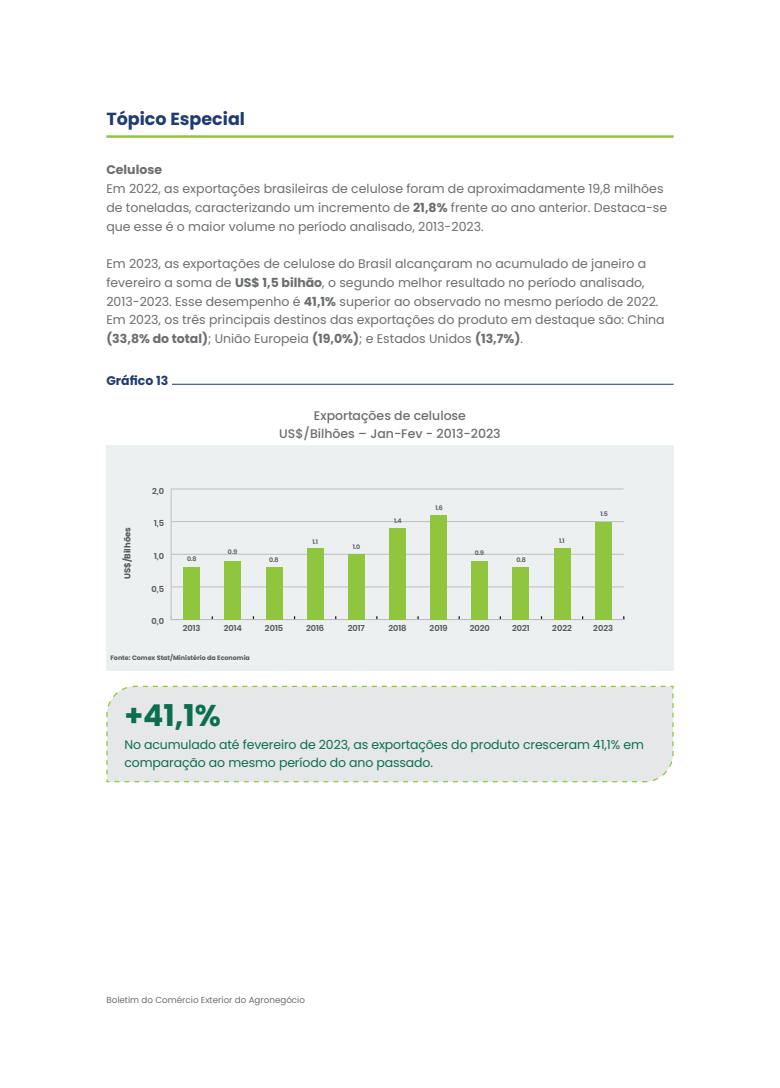
<style>
.page{position:relative;width:780px;height:1088px;background:#fff}
.page>*{position:absolute;margin:0;border:0;box-sizing:border-box;transform-origin:0 0}
.t1{font:700 30px "Poppins";color:#0c6e50}
.t2{font:700 17.5px "Poppins";color:#1f3b6f}
.t3{font:12.5px/18.8px "Poppins";color:#6c6d70}
.t4{font:12.5px/17.5px "Poppins";letter-spacing:-.01em;color:#0c6e50}
.t5{font:500 12.5px/18.8px "Poppins";color:#6c6d70;text-align:center}
.t6{font:700 12.5px "Poppins";color:#1f3b6f}
.t7{font:700 12.5px "Poppins";color:#6c6d70}
.t8{font:8.75px "Poppins";color:#6c6d70}
.t9{font:600 8.38px "Poppins";color:#57585a}
.t10{font:700 8.38px "Poppins";color:#57585a}
.t11{font:700 6.38px "Poppins";color:#57585a}
.t12{font:600 6.38px "Poppins";color:#57585a}
.s1{font-weight:700}
</style>
<div class="page">
<hr style="left:106px;top:135px;width:567px;height:3px;background:#8fc63e">
<hr style="left:172px;top:384px;width:501px;height:1px;background:#1f3b6f">
<div style="left:106px;top:445px;width:567px;height:225px;background:#edf0f1"></div>
<hr style="left:171px;top:489px;width:1px;height:130px;background:#bcbdc0">
<hr style="left:171px;top:619px;width:452px;height:1px;background:#bcbdc0">
<hr style="left:171px;top:586px;width:452px;height:1px;background:#bcbdc0">
<hr style="left:171px;top:554px;width:452px;height:1px;background:#bcbdc0">
<hr style="left:171px;top:521px;width:452px;height:1px;background:#bcbdc0">
<hr style="left:171px;top:489px;width:452px;height:1px;background:#bcbdc0">
<div style="left:183px;top:567px;width:17px;height:52px;background:#8fc63e"></div>
<div style="left:225px;top:561px;width:16px;height:58px;background:#8fc63e"></div>
<div style="left:266px;top:567px;width:16px;height:52px;background:#8fc63e"></div>
<div style="left:307px;top:548px;width:16px;height:71px;background:#8fc63e"></div>
<div style="left:348px;top:554px;width:16px;height:65px;background:#8fc63e"></div>
<div style="left:389px;top:528px;width:16px;height:91px;background:#8fc63e"></div>
<div style="left:430px;top:515px;width:17px;height:104px;background:#8fc63e"></div>
<div style="left:471px;top:561px;width:17px;height:58px;background:#8fc63e"></div>
<div style="left:512px;top:567px;width:17px;height:52px;background:#8fc63e"></div>
<div style="left:554px;top:548px;width:16px;height:71px;background:#8fc63e"></div>
<div style="left:595px;top:522px;width:16px;height:97px;background:#8fc63e"></div>
<div style="left:106px;top:685px;width:568px;height:98px;background:#e6e7e9"></div>
<h2 class="t2" style="left:106px;top:108px;width:140px">Tópico Especial</h2>
<p class="t7" style="left:106px;top:163px;width:57px">Celulose</p>
<p class="t3" style="left:106px;top:179px;width:562px">Em 2022, as exportações brasileiras de celulose foram de aproximadamente 19,8 milhões de toneladas, caracterizando um incremento de <span class="s1">21,8%</span> frente ao ano anterior. Destaca-se que esse é o maior volume no período analisado, 2013-2023.</p>
<p class="t3" style="left:106px;top:254px;width:560px">Em 2023, as exportações de celulose do Brasil alcançaram no acumulado de janeiro a fevereiro a soma de <span class="s1">US$ 1,5 bilhão</span>, o segundo melhor resultado no período analisado, 2013-2023. Esse desempenho é <span class="s1">41,1%</span> superior ao observado no mesmo período de 2022.<br>Em 2023, os três principais destinos das exportações do produto em destaque são: China <span class="s1">(33,8% do total)</span>; União Europeia <span class="s1">(19,0%)</span>; e Estados Unidos <span class="s1">(13,7%)</span>.</p>
<p class="t6" style="left:106px;top:374px;width:64px">Gráfico 13</p>
<p class="t5" style="left:279px;top:406px;width:223px">Exportações de celulose<br>US$/Bilhões – Jan-Fev - 2013-2023</p>
<p class="t10" style="left:123px;top:579px;width:53px;rotate:-90deg">US$/Bilhões</p>
<p class="t9" style="left:152px;top:486px;width:13px">2,0</p>
<p class="t9" style="left:154px;top:518px;width:11px">1,5</p>
<p class="t9" style="left:154px;top:551px;width:11px">1,0</p>
<p class="t9" style="left:152px;top:584px;width:14px">0,5</p>
<p class="t9" style="left:152px;top:616px;width:14px">0,0</p>
<p class="t12" style="left:187px;top:555px;width:11px">0.8</p>
<p class="t12" style="left:228px;top:548px;width:11px">0.9</p>
<p class="t12" style="left:269px;top:556px;width:11px">0.8</p>
<p class="t12" style="left:312px;top:538px;width:7px">1.1</p>
<p class="t12" style="left:353px;top:543px;width:9px">1.0</p>
<p class="t12" style="left:394px;top:517px;width:9px">1.4</p>
<p class="t12" style="left:435px;top:504px;width:9px">1.6</p>
<p class="t12" style="left:474px;top:549px;width:11px">0.9</p>
<p class="t12" style="left:516px;top:556px;width:11px">0.8</p>
<p class="t12" style="left:559px;top:537px;width:7px">1.1</p>
<p class="t12" style="left:600px;top:510px;width:9px">1.5</p>
<p class="t9" style="left:183px;top:623px;width:19px">2013</p>
<p class="t9" style="left:224px;top:623px;width:20px">2014</p>
<p class="t9" style="left:265px;top:623px;width:20px">2015</p>
<p class="t9" style="left:306px;top:623px;width:20px">2016</p>
<p class="t9" style="left:348px;top:623px;width:19px">2017</p>
<p class="t9" style="left:388px;top:623px;width:20px">2018</p>
<p class="t9" style="left:429px;top:623px;width:19px">2019</p>
<p class="t9" style="left:469px;top:623px;width:22px">2020</p>
<p class="t9" style="left:512px;top:623px;width:19px">2021</p>
<p class="t9" style="left:552px;top:623px;width:21px">2022</p>
<p class="t9" style="left:593px;top:623px;width:21px">2023</p>
<p class="t11" style="left:110px;top:654px;width:141px">Fonte: Comex Stat/Ministério da Economia</p>
<h1 class="t1" style="left:124px;top:698px;width:98px">+41,1%</h1>
<p class="t4" style="left:124px;top:736px;width:521px">No acumulado até fevereiro de 2023, as exportações do produto cresceram 41,1% em comparação ao mesmo período do ano passado.</p>
<p class="t8" style="left:106px;top:995px;width:200px">Boletim do Comércio Exterior do Agronegócio</p>
</div>
